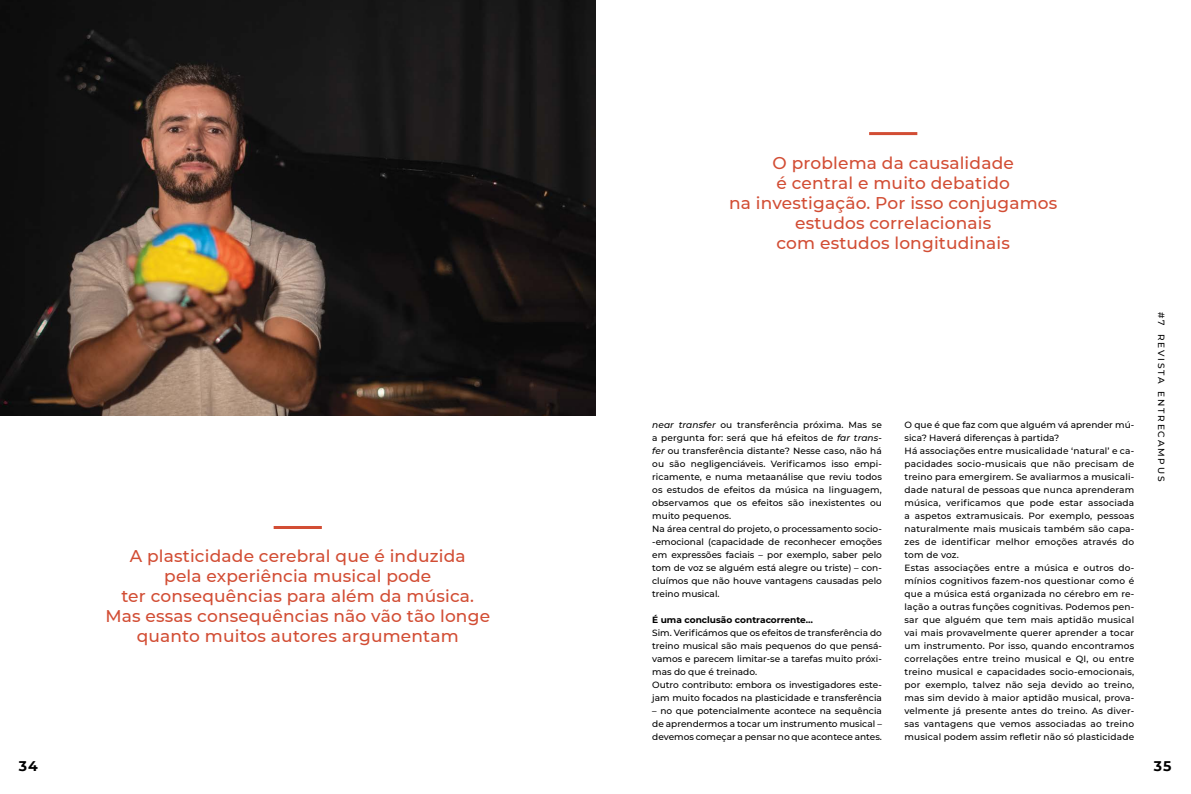
<style>
.page{position:relative;width:1191px;height:794px;background:#fff}
.page>*{position:absolute;margin:0;border:0;box-sizing:border-box;transform-origin:0 0}
.t1{font:500 17px/20px "Montserrat";letter-spacing:.01em;color:#d24d34;text-align:center}
.t2{font:700 14px "Montserrat";color:#000}
.t3{font:500 9px/13px "Montserrat";letter-spacing:.01em;color:#000}
.t4{font:700 9px "Montserrat";color:#000}
.t5{font:500 9px "Montserrat";letter-spacing:.2em;color:#000}
.s1{font-style:italic}
</style>
<div class="page">
<img style="left:0;top:0;width:595px;height:415px">
<hr style="left:274px;top:526px;width:48px;height:3px;background:#d24d34">
<hr style="left:869px;top:132px;width:48px;height:3px;background:#d24d34">
<h2 class="t2" style="left:19px;top:755px;width:21px">34</h2>
<h1 class="t1" style="left:105px;top:546px;width:386px">A plasticidade cerebral que é induzida<br>pela experiência musical pode<br>ter consequências para além da música.<br>Mas essas consequências não vão tão longe quanto muitos autores argumentam</h1>
<h1 class="t1" style="left:729px;top:152px;width:330px">O problema da causalidade<br>é central e muito debatido<br>na investigação. Por isso conjugamos estudos correlacionais<br>com estudos longitudinais</h1>
<p class="t3" style="left:652px;top:418px;width:231px"><span class="s1">near transfer</span> ou transferência próxima. Mas se</p>
<p class="t3" style="left:652px;top:431px;width:231px">a pergunta for: será que há efeitos de <span class="s1">far trans‑</span></p>
<p class="t3" style="left:652px;top:444px;width:231px"><span class="s1">fer</span> ou transferência distante? N esse caso, não há</p>
<p class="t3" style="left:652px;top:457px;width:231px">ou são negligenciáveis. Verificamos isso empi-</p>
<p class="t3" style="left:652px;top:470px;width:231px">ricamente, e numa metaanálise que reviu todos</p>
<p class="t3" style="left:652px;top:483px;width:231px">os estudos de efeitos da música na linguagem,</p>
<p class="t3" style="left:652px;top:496px;width:231px">observamos que os efeitos são inexistentes ou</p>
<p class="t3" style="left:652px;top:509px;width:80px">muito pequenos.</p>
<p class="t3" style="left:652px;top:522px;width:230px">N a área central do projeto, o processamento socio-</p>
<p class="t3" style="left:656px;top:535px;width:228px">emocional (capacidade de reconhecer emoções</p>
<p class="t3" style="left:652px;top:548px;width:231px">em expressões faciais – por exemplo, saber pelo</p>
<p class="t3" style="left:652px;top:561px;width:231px">tom de voz se alguém está alegre ou triste) – con-</p>
<p class="t3" style="left:652px;top:574px;width:231px">cluímos que não houve vantagens causadas pelo</p>
<p class="t3" style="left:652px;top:587px;width:69px">treino musical.</p>
<p class="t4" style="left:652px;top:613px;width:162px">É uma conclusão contracorrente…</p>
<p class="t3" style="left:652px;top:626px;width:231px">Sim. Verificámos que os efeitos de transferência do treino musical são mais pequenos do que pensá&shy;vamos e parecem limitar‑se a tarefas muito próxi&shy;mas do que é treinado.<br>Outro contributo: embora os investigadores este&shy;jam muito focados na plasticidade e transferência</p>
<p class="t3" style="left:652px;top:704px;width:231px;text-align:justify">– no que potencialmente acontece na sequência de aprendermos a tocar um instrumento musical – devemos começar a pensar no que acontece antes.</p>
<p class="t3" style="left:904px;top:418px;width:231px">O que é que faz com que alguém vá aprender mú&shy;sica? Haverá diferenças à partida?<br>Há associações entre musicalidade ‘natural’ e ca&shy;pacidades socio-‑ musicais que não precisam de treino para emergirem. Se avaliarmos a musicali&shy;dade natural de pessoas que nunca aprenderam música, verificamos que pode estar associada a aspetos extramusicais. Por exemplo, pessoas naturalmente mais musicais também são capa&shy;zes de identificar melhor emoções através do tom de voz.<br>Estas associações entre a música e outros do&shy;mínios cognitivos fazem-‑ nos questionar como é que a música está organizada no cérebro em re&shy;lação a outras funções cognitivas. Podemos pen&shy;sar que alguém que tem mais aptidão musical vai mais provavelmente querer aprender a tocar um instrumento. Por isso, quando encontramos correlações entre treino musical e QI , ou entre treino musical e capacidades socio-‑emocionais, por exemplo, talvez não seja devido ao treino, mas sim devido à maior aptidão musical, prova&shy;velmente já presente antes do treino. As diver&shy;sas vantagens que vemos associadas ao treino musical podem assim refletir não só plasticidade</p>
<p class="t5" style="left:1167px;top:312px;width:170px;rotate:90deg">#7 REVISTA ENTRECAMPUS</p>
<h2 class="t2" style="left:1153px;top:755px;width:19px">35</h2>
</div>
